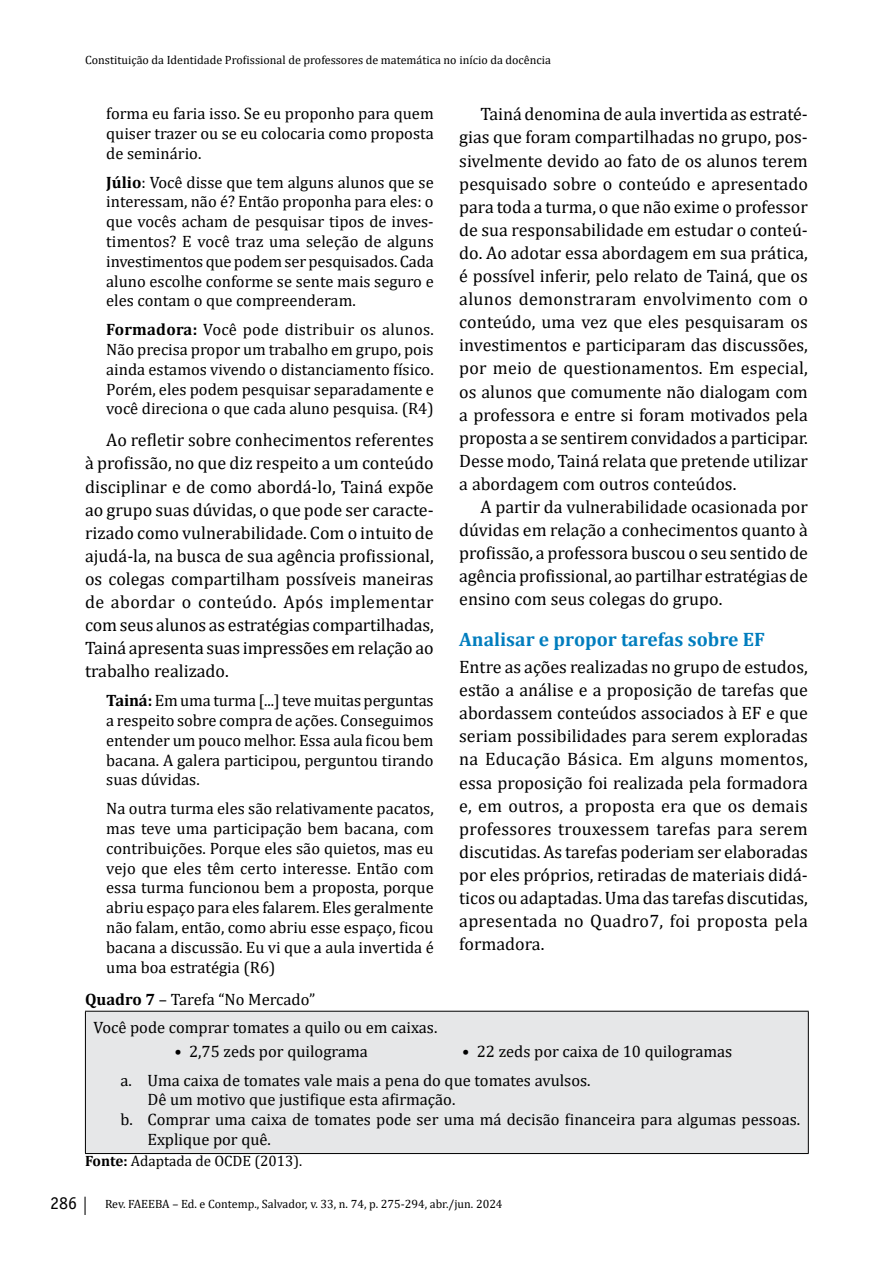
<style>
.page{position:relative;width:893px;height:1276px;background:#fff}
.page>*{position:absolute;margin:0;border:0;box-sizing:border-box;transform-origin:0 0}
.t1{font:700 19.5px "Cambria";color:#007dbe}
.t2{font:18px/23.1px "Cambria";color:#000;text-align:justify}
.t3{font:18px "Officina Sans";color:#000}
.t4{font:16.5px/19.8px "Cambria";color:#000;text-align:justify}
.t5{font:15px "Cambria";color:#000}
.t6{font:12px "Cambria";color:#000}
.s1{font-weight:700}
</style>
<div class="page">
<svg style="left:85px;top:1196px;width:1px;height:19px"></svg>
<div style="left:85px;top:1011px;width:723px;height:142px;background:#e6e7e8"></div>
<hr style="left:85px;top:1011px;width:724px;height:1px;background:#000">
<hr style="left:85px;top:1153px;width:724px;height:1px;background:#000">
<hr style="left:85px;top:1011px;width:1px;height:142px;background:#000">
<hr style="left:808px;top:1011px;width:1px;height:142px;background:#000">
<p class="t6" style="left:85px;top:53px;width:467px">Constituição da Identidade Profissional de professores de matemática no início da docência</p>
<p class="t4" style="left:106px;top:104px;width:329px">forma eu faria isso. Se eu proponho para quem quiser trazer ou se eu colocaria como proposta de seminário.</p>
<p class="t4" style="left:106px;top:172px;width:329px"><span class="s1">Júlio</span>: Você disse que tem alguns alunos que se interessam, não é? Então proponha para eles: o que vocês acham de pesquisar tipos de inves&shy;timentos? E você traz uma seleção de alguns investimentos que podem ser pesquisados. Cada aluno escolhe conforme se sente mais seguro e eles contam o que compreenderam.</p>
<p class="t4" style="left:106px;top:319px;width:329px"><span class="s1">Formadora:</span> Você pode distribuir os alunos.<br>Não precisa propor um trabalho em grupo, pois ainda estamos vivendo o distanciamento físico.<br>Porém, eles podem pesquisar separadamente e você direciona o que cada aluno pesquisa. (R4)</p>
<p class="t2" style="left:85px;top:428px;width:350px;text-indent:21px">Ao refletir sobre conhecimentos referentes à profissão, no que diz respeito a um conteúdo disciplinar e de como abordá-lo, Tainá expõe ao grupo suas dúvidas, o que pode ser caracte&shy;rizado como vulnerabilidade. Com o intuito de ajudá-la, na busca de sua agência profissional, os colegas compartilham possíveis maneiras de abordar o conteúdo. Após implementar com seus alunos as estratégias compartilhadas, Tainá apresenta suas impressões em relação ao trabalho realizado.</p>
<p class="t4" style="left:106px;top:690px;width:329px"><span class="s1">Tainá:</span> Em uma turma [...] teve muitas perguntas a respeito sobre compra de ações. Conseguimos entender um pouco melhor. Essa aula ficou bem bacana. A galera participou, perguntou tirando suas dúvidas.</p>
<p class="t4" style="left:106px;top:798px;width:329px">Na outra turma eles são relativamente pacatos, mas teve uma participação bem bacana, com contribuições. Porque eles são quietos, mas eu vejo que eles têm certo interesse. Então com essa turma funcionou bem a proposta, porque abriu espaço para eles falarem. Eles geralmente não falam, então, como abriu esse espaço, ficou bacana a discussão. Eu vi que a aula invertida é uma boa estratégia (R6)</p>
<p class="t2" style="left:459px;top:103px;width:350px;text-indent:21px">Tainá denomina de aula invertida as estraté&shy;gias que foram compartilhadas no grupo, pos&shy;sivelmente devido ao fato de os alunos terem pesquisado sobre o conteúdo e apresentado para toda a turma, o que não exime o professor de sua responsabilidade em estudar o conteú&shy;do. Ao adotar essa abordagem em sua prática, é possível inferir, pelo relato de Tainá, que os alunos demonstraram envolvimento com o conteúdo, uma vez que eles pesquisaram os investimentos e participaram das discussões, por meio de questionamentos. Em especial, os alunos que comumente não dialogam com a professora e entre si foram motivados pela proposta a se sentirem convidados a participar.<br>Desse modo, Tainá relata que pretende utilizar a abordagem com outros conteúdos.</p>
<p class="t2" style="left:459px;top:495px;width:350px;text-indent:21px">A partir da vulnerabilidade ocasionada por dúvidas em relação a conhecimentos quanto à profissão, a professora buscou o seu sentido de agência profissional, ao partilhar estratégias de ensino com seus colegas do grupo.</p>
<p class="t1" style="left:459px;top:625px;width:307px">Analisar e propor tarefas sobre EF</p>
<p class="t2" style="left:459px;top:655px;width:350px">Entre as ações realizadas no grupo de estudos, estão a análise e a proposição de tarefas que abordassem conteúdos associados à EF e que seriam possibilidades para serem exploradas na Educação Básica. Em alguns momentos, essa proposição foi realizada pela formadora e, em outros, a proposta era que os demais professores trouxessem tarefas para serem discutidas. As tarefas poderiam ser elaboradas por eles próprios, retiradas de materiais didá&shy;ticos ou adaptadas. Uma das tarefas discutidas, apresentada no Quadro7, foi proposta pela formadora.</p>
<p class="t4" style="left:94px;top:985px;width:345px;line-height:27.8px;text-indent:-8px"><span class="s1">Quadro 7</span> – Tarefa “No Mercado”<br>Você pode comprar tomates a quilo ou em caixas.</p>
<p class="t4" style="left:175px;top:1041px;width:195px">• 2,75 zeds por quilograma</p>
<p class="t4" style="left:121px;top:1037px;width:613px;line-height:28.3px;text-indent:342px">• 22 zeds por caixa de 10 quilogramas a. Uma caixa de tomates vale mais a pena do que tomates avulsos.</p>
<p class="t4" style="left:148px;top:1089px;width:309px">Dê um motivo que justifique esta afirmação.</p>
<p class="t4" style="left:121px;top:1109px;width:681px">b. Comprar uma caixa de tomates pode ser uma má decisão financeira para algumas pessoas.</p>
<p class="t4" style="left:148px;top:1129px;width:125px">Explique por quê.</p>
<p class="t5" style="left:85px;top:1152px;width:219px"><span class="s1">Fonte:</span> Adaptada de OCDE (2013).</p>
<p class="t3" style="left:50px;top:1192px;width:28px">286</p>
<p class="t6" style="left:105px;top:1197px;width:399px">Rev. FAEEBA – Ed. e Contemp., Salvador, v. 33, n. 74, p. 275-294, abr./jun. 2024</p>
</div>
